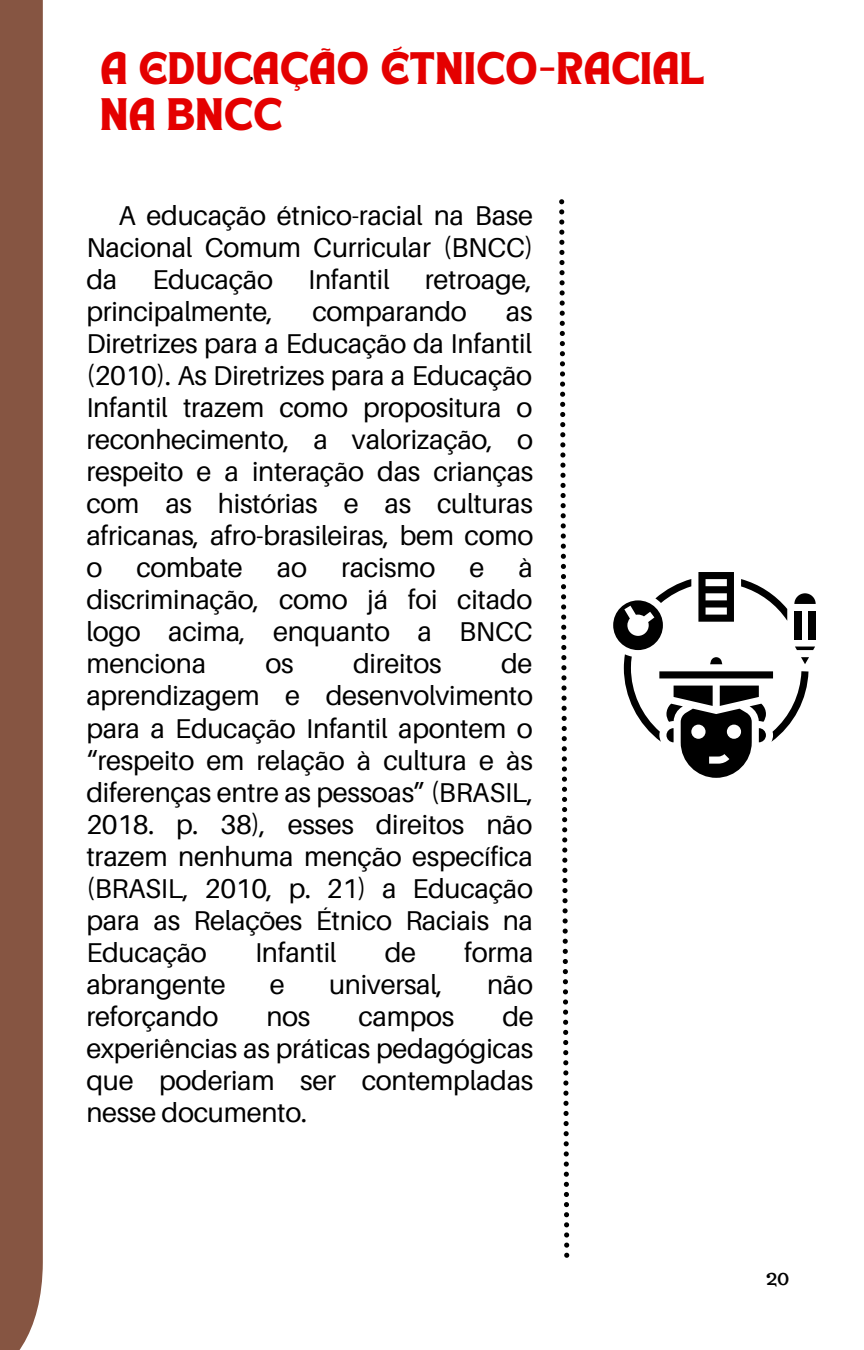
<style>
.page{position:relative;width:864px;height:1350px;background:#fff}
.page>*{position:absolute;margin:0;border:0;box-sizing:border-box;transform-origin:0 0}
.t1{font:32.85px "TANHEADLINE";letter-spacing:.03em;color:#e40000}
.t2{font:27.22px/31.9px "Aileron";letter-spacing:-.01em;color:#000;text-align:justify}
.t3{font:22.5px "Trocchi";color:#000}
</style>
<div class="page">
<div style="left:0;top:0;width:43px;height:1350px;background:#865542"></div>
<svg style="left:559px;top:199px;width:10px;height:1059px"></svg>
<svg style="left:613px;top:572px;width:203px;height:206px"></svg>
<p class="t1" style="left:101px;top:51px;width:605px">A EDUCAÇÃO ÉTNICO-RACIAL</p>
<p class="t2" style="left:248px;top:54px;width:7px">.</p>
<p class="t1" style="left:101px;top:96px;width:183px">NA BNCC</p>
<p class="t2" style="left:86px;top:198px;width:449px;text-indent:32px">A educação étnico-racial na Base Nacional Comum Curricular (BNCC) da</p>
<p class="t2" style="left:152px;top:263px;width:122px">Educação</p>
<p class="t2" style="left:308px;top:263px;width:83px">Infantil</p>
<p class="t2" style="left:425px;top:263px;width:109px">retroage,</p>
<p class="t2" style="left:86px;top:295px;width:188px">principalmente,</p>
<p class="t2" style="left:312px;top:295px;width:156px">comparando</p>
<p class="t2" style="left:86px;top:295px;width:448px;text-indent:419px">as Diretrizes para a Educação da Infantil (2010). As Diretrizes para a Educação Infantil trazem como propositura o reconhecimento, a valorização, o respeito e a interação das crianças com as histórias e as culturas africanas, afro-brasileiras, bem como o combate ao racismo e à discriminação, como já foi citado logo acima, enquanto a BNCC menciona</p>
<p class="t2" style="left:86px;top:647px;width:448px;text-indent:415px">de aprendizagem e desenvolvimento para a Educação Infantil apontem o “respeito em relação à cultura e às diferenças entre as pessoas” (BRASIL, 2018. p. 38), esses direitos não trazem nenhuma menção específica (BRASIL, 2010, p. 21) a Educação para as Relações Étnico Raciais na Educação</p>
<p class="t2" style="left:266px;top:647px;width:30px">os</p>
<p class="t2" style="left:353px;top:647px;width:90px">direitos</p>
<p class="t2" style="left:255px;top:936px;width:83px">Infantil</p>
<p class="t2" style="left:385px;top:936px;width:33px">de</p>
<p class="t2" style="left:464px;top:936px;width:71px">forma</p>
<p class="t2" style="left:86px;top:968px;width:141px">abrangente</p>
<p class="t2" style="left:270px;top:968px;width:16px">e</p>
<p class="t2" style="left:329px;top:968px;width:115px">universal,</p>
<p class="t2" style="left:487px;top:968px;width:47px">não</p>
<p class="t2" style="left:86px;top:1000px;width:133px">reforçando</p>
<p class="t2" style="left:266px;top:1000px;width:46px">nos</p>
<p class="t2" style="left:359px;top:1000px;width:97px">campos</p>
<p class="t2" style="left:86px;top:1000px;width:449px;text-indent:416px">de experiências as práticas pedagógicas que poderiam ser contempladas nesse documento.</p>
<p class="t3" style="left:766px;top:1262px;width:25px">20</p>
</div>
